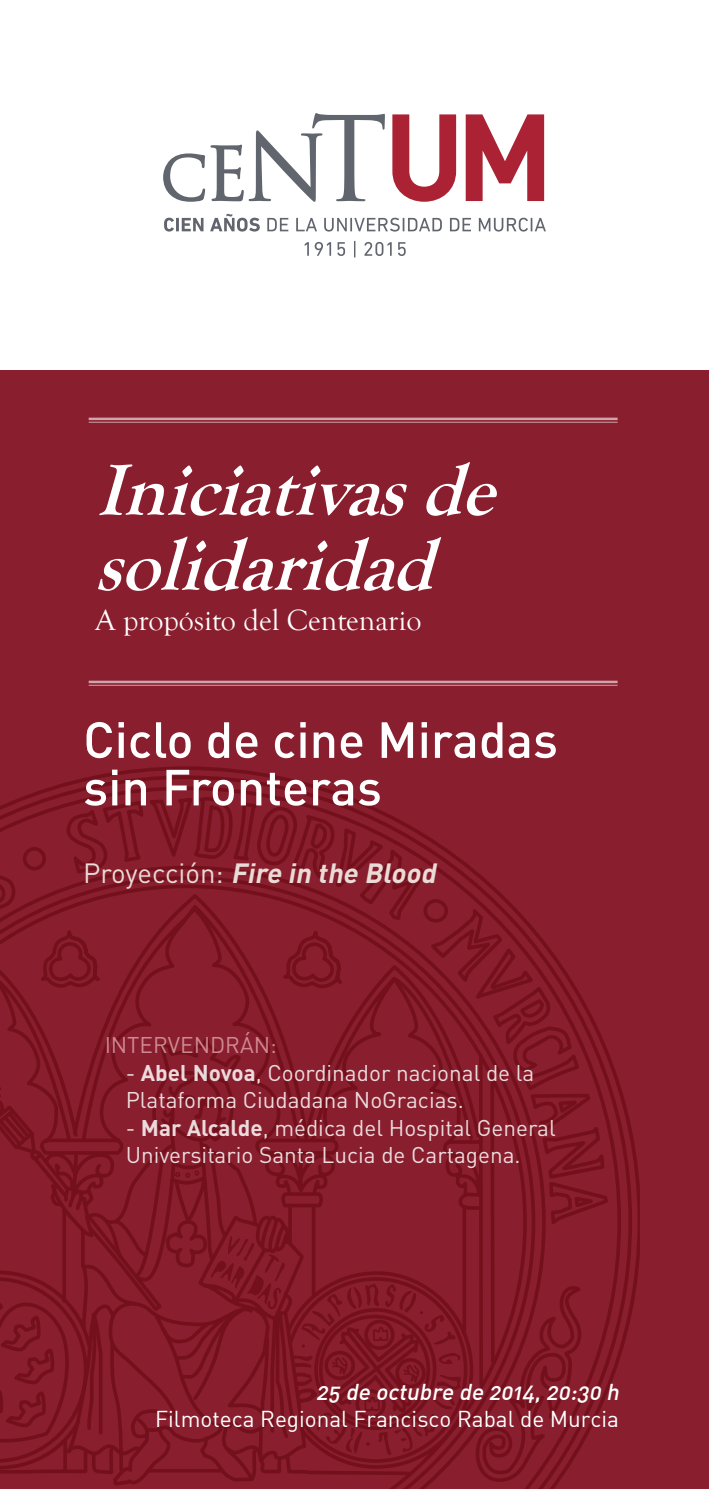
<style>
.page{position:relative;width:709px;height:1489px;background:#fff}
.page>*{position:absolute;margin:0;border:0;box-sizing:border-box;transform-origin:0 0}
.t1{font:italic 700 75px/75px "Goudy Old Style T";color:#fff}
.t2{font:500 50px/47.5px "DIN";color:#fff}
.t3{font:30px "Goudy Old Style T";color:#fff}
.t4{font:italic 700 27.5px "DIN";color:#eadbd7}
.t5{font:22.5px/27.5px "DIN";color:#fff}
.t6{font:22.5px "DIN Regular Alternate";color:#fff}
.t7{font:italic 22.5px "DIN Medium Alternate";color:#fff}
.t8{font:22.5px "DIN";color:#dd9da5}
.s1{font-weight:400;font-style:normal}
.s2{font-weight:700}
</style>
<div class="page">
<div style="left:0;top:370px;width:709px;height:1118px;background:#891e2e"></div>
<svg style="left:392px;top:114px;width:64px;height:88px"></svg>
<svg style="left:465px;top:114px;width:79px;height:87px"></svg>
<svg style="left:163px;top:113px;width:222px;height:89px"></svg>
<svg style="left:164px;top:218px;width:39px;height:13px"></svg>
<svg style="left:210px;top:214px;width:50px;height:17px"></svg>
<svg style="left:267px;top:218px;width:21px;height:13px"></svg>
<svg style="left:296px;top:218px;width:21px;height:13px"></svg>
<svg style="left:324px;top:218px;width:118px;height:13px"></svg>
<svg style="left:450px;top:218px;width:21px;height:13px"></svg>
<svg style="left:479px;top:218px;width:67px;height:13px"></svg>
<svg style="left:305px;top:242px;width:4px;height:14px"></svg>
<svg style="left:315px;top:242px;width:16px;height:14px"></svg>
<svg style="left:337px;top:242px;width:8px;height:14px"></svg>
<svg style="left:354px;top:241px;width:1px;height:16px"></svg>
<svg style="left:364px;top:242px;width:28px;height:14px"></svg>
<svg style="left:398px;top:242px;width:8px;height:14px"></svg>
<svg style="left:0;top:766px;width:639px;height:722px"></svg>
<svg style="left:292px;top:1283px;width:169px;height:171px"></svg>
<svg style="left:151px;top:1301px;width:14px;height:12px"></svg>
<hr style="left:89px;top:680px;width:528px;height:3px;background:#fff">
<hr style="left:89px;top:684px;width:528px;height:1px;background:#fff">
<hr style="left:89px;top:417px;width:528px;height:3px;background:#fff">
<hr style="left:89px;top:422px;width:528px;height:1px;background:#fff">
<p class="t1" style="left:95px;top:453px;width:424px">Iniciativasde solidaridad</p>
<p class="t3" style="left:95px;top:603px;width:327px">A propósito del Centenario</p>
<p class="t2" style="left:83px;top:714px;width:476px">Ciclo de cine Miradas sin Fronteras</p>
<p class="t4" style="left:83px;top:855px;width:360px"><span class="s1">Proyección:</span> Fire in the Blood</p>
<p class="t8" style="left:104px;top:1030px;width:174px">INTERVENDRÁN:</p>
<p class="t5" style="left:126px;top:1058px;width:410px">- <span class="s2">Abel Novoa</span>, Coordinador nacional de la<br>Plataforma Ciudadana NoGracias.</p>
<p class="t5" style="left:126px;top:1113px;width:431px">- <span class="s2">Mar Alcalde</span>, médica del Hospital General<br>Universitario Santa Lucia de Cartagena.</p>
<p class="t7" style="left:316px;top:1377px;width:309px">25 de octubre de 2014,20:30 h</p>
<p class="t6" style="left:155px;top:1404px;width:465px">Filmoteca Regional Francisco Rabal de Murcia</p>
</div>
